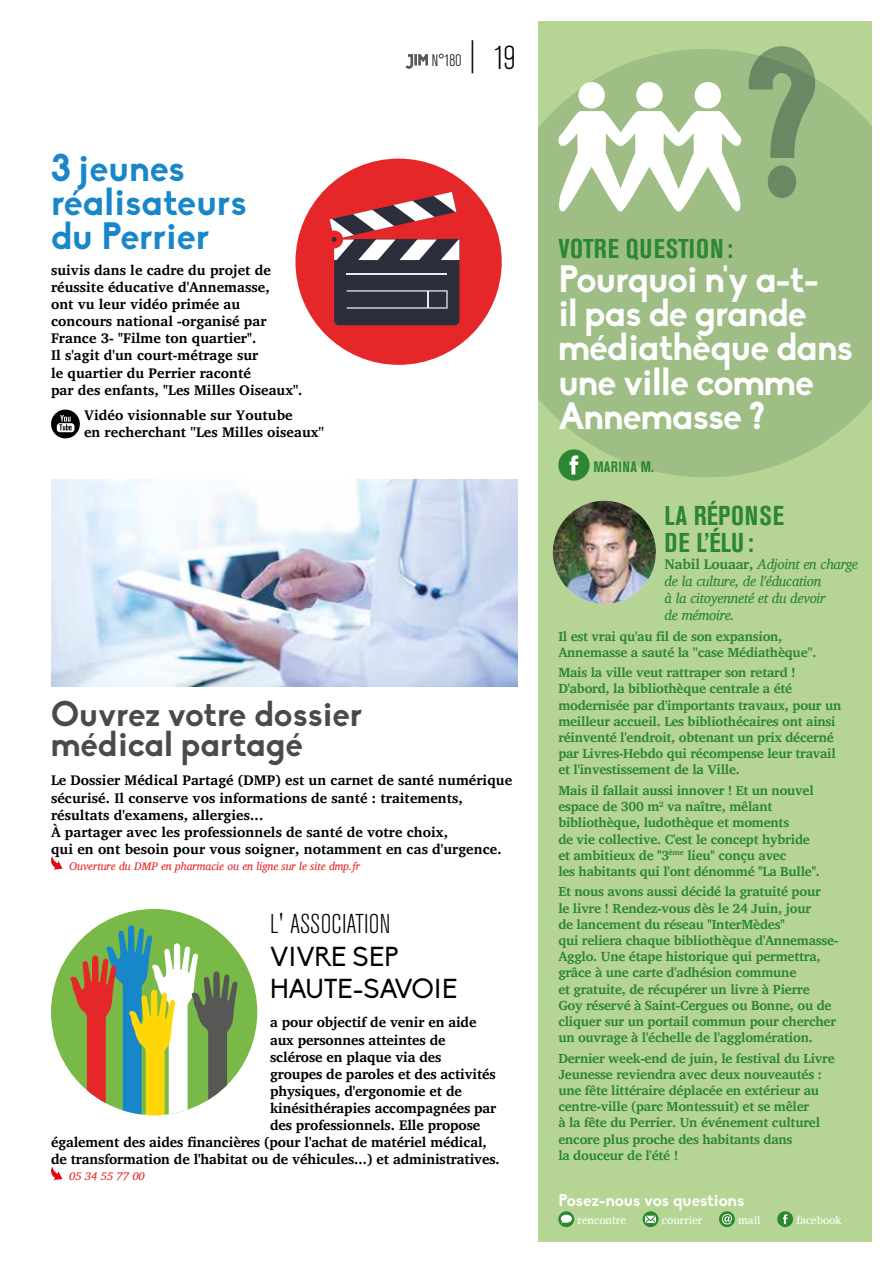
<style>
.page{position:relative;width:893px;height:1263px;background:#fff}
.page>*{position:absolute;margin:0;border:0;box-sizing:border-box;transform-origin:0 0}
.t1{font:700 37.5px/34.2px "Biko";letter-spacing:-.02em;color:#fff}
.t2{font:700 37.5px/34.2px "Biko";color:#1887c9}
.t3{font:700 34.5px/30px "Biko";color:#4a4a49}
.t4{font:700 condensed 27px/26.4px "Akzidenz Grotesk BE";letter-spacing:.02em;color:#2c8732}
.t5{font:27px/32.4px "Biko";color:#000}
.t6{font:300 condensed 27px "Akzidenz Grotesk BE";letter-spacing:.005em;color:#000}
.t7{font:700 16.8px "Biko";color:#fff}
.t8{font:300 condensed 16.5px "Akzidenz Grotesk BE";color:#000}
.t9{font:700 condensed 15px "Akzidenz Grotesk BE";letter-spacing:.02em;color:#2c8732}
.t10{font:700 14.25px/17.1px "Charis SIL";color:#000}
.t11{font:italic 14.25px/17.1px "Charis SIL";letter-spacing:-.02em;color:#2c8732}
.t12{font:700 13.5px/16.2px "Charis SIL";letter-spacing:-.02em;color:#2c8732}
.t13{font:11.4px "Charis SIL";color:#fff}
.t14{font:italic 11.25px "Charis SIL";color:#e62729}
.s1{font-size:33px}
.s2{color:#fff}
.s3{font-weight:700;font-style:normal}
</style>
<div class="page">
<div style="left:538px;top:21px;width:334px;height:1221px;background:#b6d594"></div>
<svg style="left:538px;top:79px;width:334px;height:398px;background:#a0c087"></svg>
<svg style="left:558px;top:1211px;width:16px;height:16px"></svg>
<div style="left:561px;top:1215px;width:11px;height:8px;background:#fff;border-radius:50%"></div>
<div style="left:643px;top:1211px;width:15px;height:16px;background:#2c8732;border-radius:50%"></div>
<svg style="left:645px;top:1215px;width:11px;height:8px"></svg>
<svg style="left:719px;top:1211px;width:16px;height:16px"></svg>
<svg style="left:722px;top:1214px;width:10px;height:10px"></svg>
<div style="left:777px;top:1211px;width:16px;height:16px;background:#2c8732;border-radius:50%"></div>
<svg style="left:783px;top:1214px;width:4px;height:10px"></svg>
<div style="left:558px;top:449px;width:32px;height:32px;background:#2c8732;border-radius:50%"></div>
<svg style="left:569px;top:455px;width:9px;height:19px"></svg>
<svg style="left:405px;top:54px;width:23px;height:15px"></svg>
<svg style="left:556px;top:46px;width:260px;height:165px;background:#b5cca4"></svg>
<div style="left:695px;top:82px;width:26px;height:26px;background:#fff;border-radius:50%"></div>
<img style="left:553px;top:501px;width:103px;height:103px;border-radius:52px">
<div style="left:295px;top:159px;width:207px;height:206px;background:#e62729;border-radius:50%"></div>
<svg style="left:51px;top:410px;width:29px;height:28px"></svg>
<svg style="left:51px;top:1166px;width:12px;height:14px"></svg>
<svg style="left:329px;top:192px;width:130px;height:133px"></svg>
<svg style="left:51px;top:856px;width:12px;height:13px"></svg>
<img style="left:51px;top:480px;width:466px;height:206px">
<div style="left:51px;top:909px;width:206px;height:206px;background:#79b947;border-radius:50%"></div>
<svg style="left:70px;top:924px;width:168px;height:191px"></svg>
<h1 class="t2" style="left:51px;top:151px;width:197px">3 jeunes réalisateurs du Perrier</h1>
<p class="t10" style="left:51px;top:261px;width:253px">suivis dans le cadre du projet de réussite éducative d'Annemasse,<br>ont vu leur vidéo primée au concours national -organisé par France 3- ''Filme ton quartier''.<br>Il s'agit d'un court-métrage sur<br>le quartier du Perrier raconté<br>par des enfants, ''Les Milles Oiseaux''.</p>
<p class="t10" style="left:84px;top:407px;width:242px">Vidéo visionnable sur Youtube<br>en recherchant "Les Milles oiseaux"</p>
<p class="t8" style="left:432px;top:51px;width:85px">N°180 <span class="s1">| 19</span></p>
<h2 class="t3" style="left:51px;top:699px;width:313px">Ouvrez votre dossier médical partagé<span class="s2">s</span></h2>
<p class="t10" style="left:51px;top:772px;width:463px">Le Dossier Médical Partagé (DMP) est un carnet de santé numérique sécurisé. Il conserve vos informations de santé : traitements, résultats d'examens, allergies...<br>À partager avec les professionnels de santé de votre choix,<br>qui en ont besoin pour vous soigner, notamment en cas d'urgence.</p>
<p class="t14" style="left:69px;top:859px;width:293px">Ouverture du DMP en pharmacie ou en ligne sur le site dmp.fr</p>
<h3 class="t6" style="left:270px;top:910px;width:122px">L' ASSOCIATION</h3>
<h3 class="t5" style="left:270px;top:941px;width:189px">VIVRE SEP<br>HAUTE-SAVOIE</h3>
<p class="t10" style="left:270px;top:1014px;width:208px">a pour objectif de venir en aide</p>
<p class="t10" style="left:270px;top:1031px;width:177px">aux personnes atteintes de</p>
<p class="t10" style="left:270px;top:1048px;width:173px">sclérose en plaque via des</p>
<p class="t10" style="left:270px;top:1065px;width:227px">groupes de paroles et des activités</p>
<p class="t10" style="left:270px;top:1082px;width:193px">physiques, d'ergonomie et de</p>
<p class="t10" style="left:270px;top:1099px;width:228px">kinésithérapies accompagnées par</p>
<p class="t10" style="left:270px;top:1116px;width:212px">des professionnels. Elle propose</p>
<p class="t10" style="left:51px;top:1134px;width:437px">également des aides financières (pour l'achat de matériel médical,</p>
<p class="t10" style="left:51px;top:1151px;width:450px">de transformation de l'habitat ou de véhicules...) et administratives.</p>
<p class="t14" style="left:69px;top:1169px;width:77px">05 34 55 77 00</p>
<h3 class="t4" style="left:558px;top:236px;width:176px">VOTRE QUESTION:</h3>
<h1 class="t1" style="left:558px;top:262px;width:296px">Pourquoi n'y a-t-<br>il pas de grande médiathèque dans une ville comme<br>Annemasse ?</h1>
<p class="t9" style="left:593px;top:458px;width:62px">MARINA M.</p>
<h3 class="t4" style="left:665px;top:503px;width:121px">LA RÉPONSE<br>DE L’ÉLU :</h3>
<p class="t11" style="left:665px;top:555px;width:195px"><span class="s3">Nabil Louaar,</span> Adjoint en charge de la culture, de l'éducation<br>à la citoyenneté et du devoir<br>de mémoire.</p>
<p class="t12" style="left:558px;top:628px;width:260px">Il est vrai qu'au fil de son expansion,<br>Annemasse a sauté la "case Médiathèque".</p>
<p class="t12" style="left:558px;top:664px;width:285px">Mais la ville veut rattraper son retard !<br>D'abord, la bibliothèque centrale a été modernisée par d'importants travaux, pour un meilleur accueil. Les bibliothécaires ont ainsi réinventé l'endroit, obtenant un prix décerné par Livres-Hebdo qui récompense leur travail et l'investissement de la Ville.</p>
<p class="t12" style="left:558px;top:782px;width:263px">Mais il fallait aussi innover ! Et un nouvel espace de 300 m<sup>2</sup> va naître, mêlant bibliothèque, ludothèque et moments<br>de vie collective. C'est le concept hybride et ambitieux de ''3<sup>ème</sup> lieu'' conçu avec<br>les habitants qui l'ont dénommé ''La Bulle''.</p>
<p class="t12" style="left:558px;top:884px;width:282px">Et nous avons aussi décidé la gratuité pour<br>le livre ! Rendez-vous dès le 24 Juin, jour<br>de lancement du réseau ''InterMèdes''<br>qui reliera chaque bibliothèque d'Annemasse-Agglo. Une étape historique qui permettra, grâce à une carte d'adhésion commune<br>et gratuite, de récupérer un livre à Pierre<br>Goy réservé à Saint-Cergues ou Bonne, ou de cliquer sur un portail commun pour chercher un ouvrage à l'échelle de l'agglomération.</p>
<p class="t12" style="left:558px;top:1050px;width:278px">Dernier week-end de juin, le festival du Livre Jeunesse reviendra avec deux nouveautés : une fête littéraire déplacée en extérieur au centre-ville (parc Montessuit) et se mêler<br>à la fête du Perrier. Un événement culturel encore plus proche des habitants dans<br>la douceur de l'été !</p>
<p class="t7" style="left:558px;top:1190px;width:188px">Posez-nous vos questions</p>
<p class="t13" style="left:578px;top:1213px;width:50px">rencontre</p>
<p class="t13" style="left:662px;top:1213px;width:42px">courrier</p>
<p class="t13" style="left:738px;top:1213px;width:24px">mail</p>
<p class="t13" style="left:796px;top:1213px;width:47px">facebook</p>
</div>
